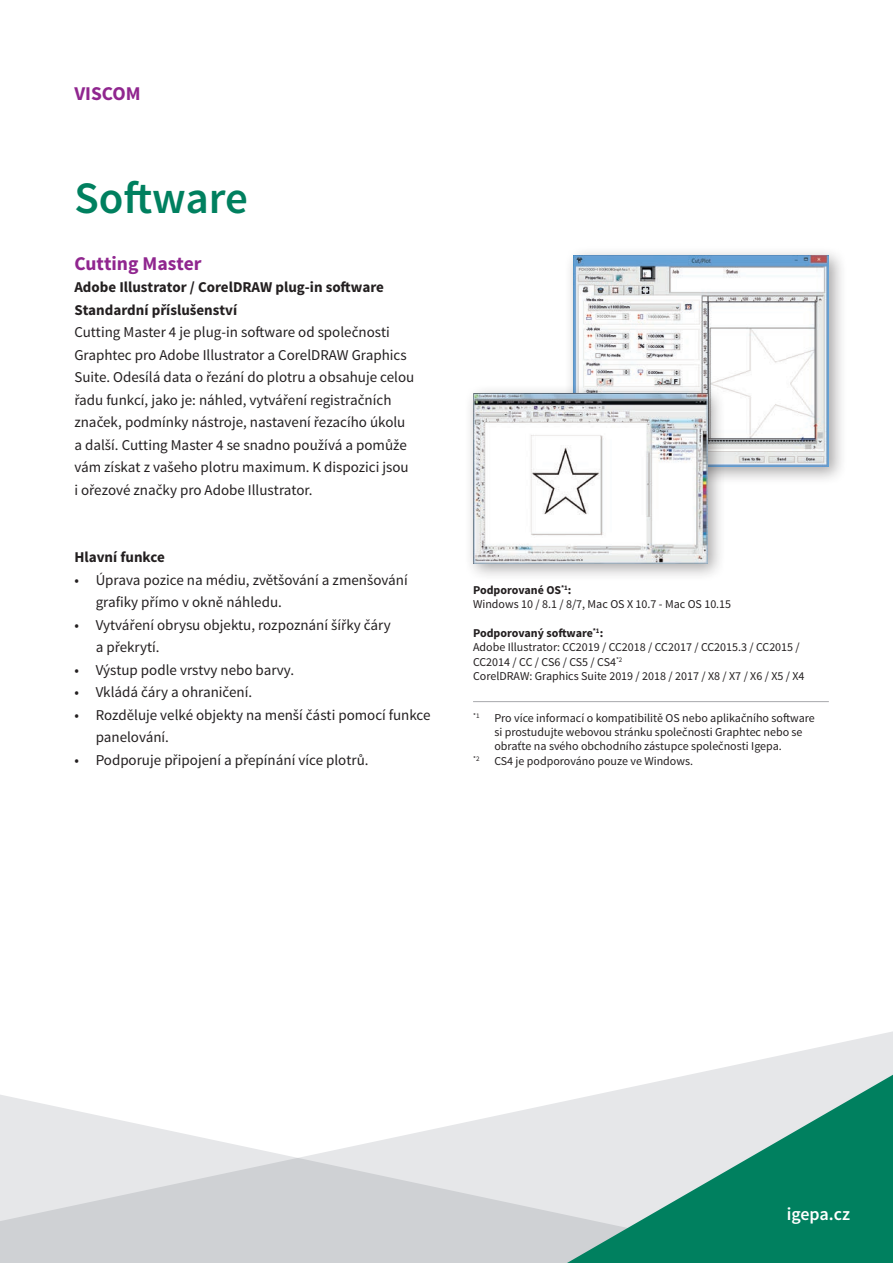
<style>
.page{position:relative;width:893px;height:1263px;background:#fff}
.page>*{position:absolute;margin:0;border:0;box-sizing:border-box;transform-origin:0 0}
.t1{font:600 45px "Source Sans Pro";letter-spacing:-.005em;color:#00805f}
.t2{font:700 19.5px "Source Sans Pro";color:#90268f}
.t3{font:600 18px "Source Sans Pro";color:#fff}
.t4{font:15px/22.5px "Source Sans Pro";color:#231f20}
.t5{font:700 15px/22.5px "Source Sans Pro";color:#231f20}
.t6{font:12px/14.4px "Source Sans Pro";color:#231f20}
.s1{font-weight:700}
</style>
<div class="page">
<svg style="left:690px;top:1031px;width:203px;height:44px"></svg>
<svg style="left:0;top:1095px;width:567px;height:168px"></svg>
<svg style="left:567px;top:1075px;width:326px;height:188px;background:#72b3a3"></svg>
<div style="left:564px;top:245px;width:283px;height:241px;background:#231f20;opacity:.4"></div>
<img style="left:574px;top:255px;width:255px;height:212px">
<div style="left:464px;top:384px;width:262px;height:198px;background:#231f20;opacity:.4"></div>
<img style="left:474px;top:393px;width:233px;height:170px">
<hr style="left:473px;top:701px;width:356px;height:1px;background:#a8a9ad">
<h2 class="t2" style="left:74px;top:81px;width:68px">VISCOM</h2>
<h1 class="t1" style="left:74px;top:169px;width:175px">Software</h1>
<h2 class="t2" style="left:74px;top:251px;width:129px">Cutting Master</h2>
<p class="t5" style="left:74px;top:277px;width:311px">Adobe Illustrator / CorelDRAW plug-in software<br>Standardní příslušenství</p>
<p class="t4" style="left:74px;top:321px;width:341px">Cutting Master 4 je plug-in software od společnosti Graphtec pro Adobe Illustrator a CorelDRAW Graphics Suite. Odesílá data o řezání do plotru a obsahuje celou řadu funkcí, jako je: náhled, vytváření registračních značek, podmínky nástroje, nastavení řezacího úkolu a další. Cutting Master 4 se snadno používá a pomůže vám získat z vašeho plotru maximum. K dispozici jsou i ořezové značky pro Adobe Illustrator.</p>
<p class="t5" style="left:74px;top:547px;width:92px">Hlavní funkce</p>
<p class="t4" style="left:96px;top:569px;width:314px;text-indent:-21px">• Úprava pozice na médiu, zvětšování a zmenšování grafiky přímo v okně náhledu.</p>
<p class="t4" style="left:96px;top:614px;width:297px;text-indent:-21px">• Vytváření obrysu objektu, rozpoznání šířky čáry a překrytí.</p>
<p class="t4" style="left:74px;top:659px;width:221px">• Výstup podle vrstvy nebo barvy.</p>
<p class="t4" style="left:74px;top:681px;width:179px">• Vkládá čáry a ohraničení.</p>
<p class="t4" style="left:96px;top:704px;width:336px;text-indent:-21px">• Rozděluje velké objekty na menší části pomocí funkce panelování.</p>
<p class="t4" style="left:74px;top:749px;width:296px">• Podporuje připojení a přepínání více plotrů.</p>
<p class="t6" style="left:473px;top:583px;width:260px"><span class="s1">Podporované OS</span><sup>*1</sup><span class="s1">:<br></span>Windows 10 / 8.1 / 8/7, Mac OS X 10.7 - Mac OS 10.15</p>
<p class="t6" style="left:473px;top:626px;width:333px"><span class="s1">Podporovaný software</span><sup>*1</sup><span class="s1">:<br></span>Adobe Illustrator: CC2019 / CC2018 / CC2017 / CC2015.3 / CC2015 / CC2014 / CC / CS6 / CS5 / CS4<sup>*2<br></sup>CorelDRAW: Graphics Suite 2019 / 2018 / 2017 / X8 / X7 / X6 / X5 / X4</p>
<p class="t6" style="left:473px;top:711px;width:343px"><sup>*1</sup> Pro více informací o kompatibilitě OS nebo aplikačního software</p>
<p class="t6" style="left:494px;top:725px;width:310px">si prostudujte webovou stránku společnosti Graphtec nebo se</p>
<p class="t6" style="left:494px;top:739px;width:289px">obraťte na svého obchodního zástupce společnosti Igepa.</p>
<p class="t6" style="left:473px;top:754px;width:221px"><sup>*2</sup> CS4 je podporováno pouze ve Windows.</p>
<p class="t3" style="left:787px;top:1203px;width:65px">igepa.cz</p>
</div>
